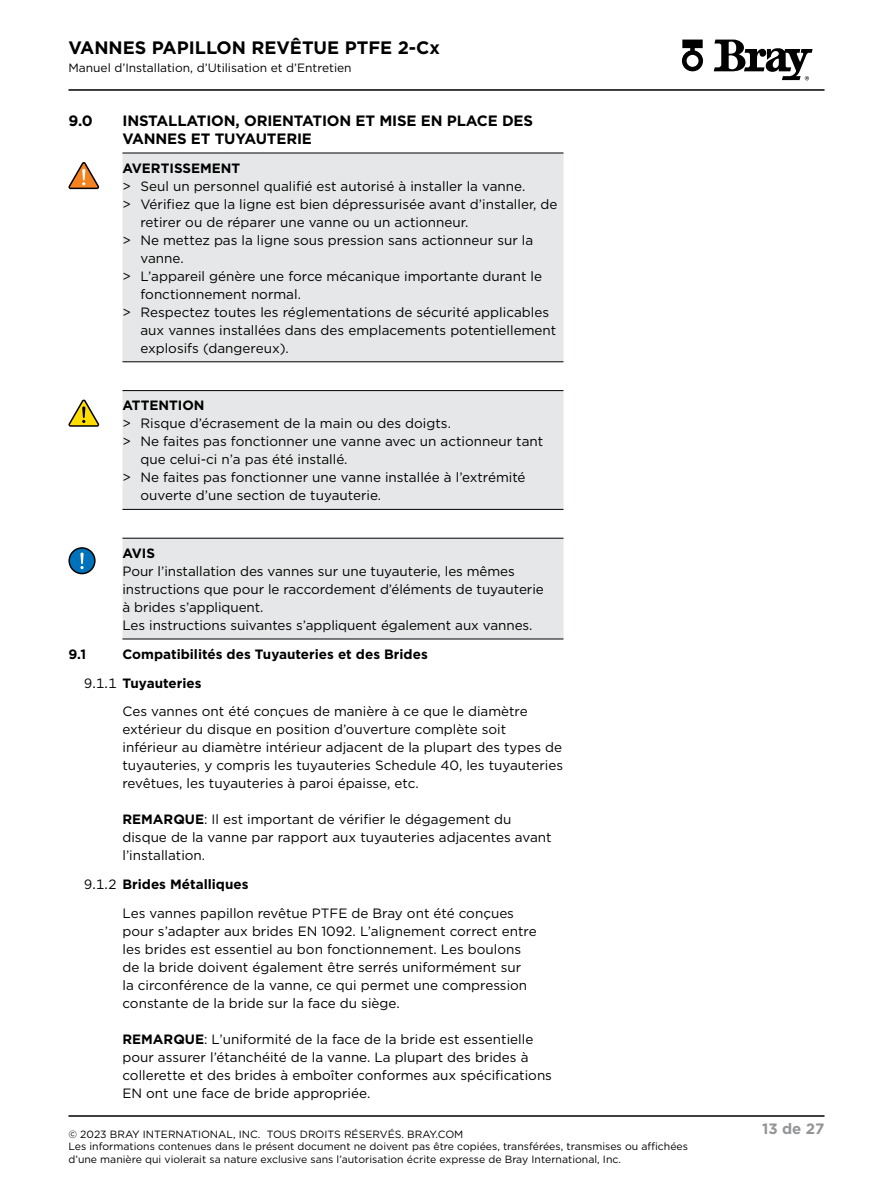
<style>
.page{position:relative;width:893px;height:1188px;background:#fff}
.page>*{position:absolute;margin:0;border:0;box-sizing:border-box;transform-origin:0 0}
.t1{font:700 18px "Gotham";color:#000}
.t2{font:700 15px/18px "Gotham";letter-spacing:-.01em;color:#000}
.t3{font:700 15px "Gotham";color:#939598}
.t4{font:13.5px/18px "Gotham";color:#000}
.t5{font:700 13.5px/28.8px "Gotham";color:#000}
.t6{font:12px "Gotham";color:#000}
.t7{font:10.5px/12.6px "Gotham";color:#000}
.s1{font-weight:400}
.s2{font-weight:700}
</style>
<div class="page">
<hr style="left:68px;top:89px;width:756px;height:2px;background:#000">
<svg style="left:714px;top:40px;width:99px;height:40px"></svg>
<svg style="left:682px;top:40px;width:21px;height:31px"></svg>
<hr style="left:68px;top:1115px;width:756px;height:2px;background:#000">
<svg style="left:122px;top:154px;width:441px;height:485px;background:#e8e9ea"></svg>
<hr style="left:122px;top:153px;width:441px;height:1px;background:#000">
<hr style="left:122px;top:361px;width:441px;height:1px;background:#000">
<hr style="left:122px;top:390px;width:441px;height:1px;background:#000">
<hr style="left:122px;top:509px;width:441px;height:1px;background:#000">
<hr style="left:122px;top:538px;width:441px;height:1px;background:#000">
<hr style="left:122px;top:639px;width:441px;height:1px;background:#000">
<svg style="left:68px;top:162px;width:31px;height:27px"></svg>
<svg style="left:68px;top:400px;width:31px;height:27px"></svg>
<div style="left:69px;top:548px;width:26px;height:26px;background:#0072bc;border-radius:50%"></div>
<div style="left:68px;top:547px;width:28px;height:27px;border:2px solid #000;border-radius:50%"></div>
<svg style="left:80px;top:553px;width:4px;height:16px"></svg>
<h1 class="t1" style="left:68px;top:36px;width:373px">VANNES PAPILLON REVÊTUE PTFE 2-Cx</h1>
<p class="t6" style="left:68px;top:60px;width:285px">Manuel d’Installation, d’Utilisation et d’Entretien</p>
<p class="t2" style="left:68px;top:112px;width:26px">9.0</p>
<p class="t2" style="left:122px;top:112px;width:412px">INSTALLATION, ORIENTATION ET MISE EN PLACE DES<br>VANNES ET TUYAUTERIE</p>
<p class="t5" style="left:122px;top:154px;width:119px">AVERTISSEMENT</p>
<p class="t4" style="left:122px;top:177px;width:404px">&gt; Seul un personnel qualifié est autorisé à installer la vanne.</p>
<p class="t4" style="left:122px;top:195px;width:437px">&gt; Vérifiez que la ligne est bien dépressurisée avant d’installer, de</p>
<p class="t4" style="left:140px;top:213px;width:329px">retirer ou de réparer une vanne ou un actionneur.</p>
<p class="t4" style="left:122px;top:231px;width:412px">&gt; Ne mettez pas la ligne sous pression sans actionneur sur la</p>
<p class="t4" style="left:140px;top:249px;width:45px">vanne.</p>
<p class="t4" style="left:122px;top:267px;width:421px">&gt; L’appareil génère une force mécanique importante durant le</p>
<p class="t4" style="left:140px;top:285px;width:162px">fonctionnement normal.</p>
<p class="t4" style="left:122px;top:303px;width:428px">&gt; Respectez toutes les réglementations de sécurité applicables</p>
<p class="t4" style="left:140px;top:321px;width:417px">aux vannes installées dans des emplacements potentiellement</p>
<p class="t4" style="left:140px;top:339px;width:150px">explosifs (dangereux).</p>
<p class="t5" style="left:122px;top:391px;width:84px">ATTENTION</p>
<p class="t4" style="left:122px;top:414px;width:330px">&gt; Risque d’écrasement de la main ou des doigts.</p>
<p class="t4" style="left:122px;top:432px;width:422px">&gt; Ne faites pas fonctionner une vanne avec un actionneur tant</p>
<p class="t4" style="left:140px;top:450px;width:209px">que celui-ci n’a pas été installé.</p>
<p class="t4" style="left:122px;top:468px;width:405px">&gt; Ne faites pas fonctionner une vanne installée à l’extrémité</p>
<p class="t4" style="left:140px;top:486px;width:242px">ouverte d’une section de tuyauterie.</p>
<p class="t5" style="left:122px;top:539px;width:34px">AVIS</p>
<p class="t4" style="left:122px;top:562px;width:423px">Pour l’installation des vannes sur une tuyauterie, les mêmes instructions que pour le raccordement d’éléments de tuyauterie à brides s’appliquent.<br>Les instructions suivantes s’appliquent également aux vannes.</p>
<p class="t5" style="left:68px;top:640px;width:19px">9.1</p>
<p class="t5" style="left:84px;top:640px;width:345px;text-indent:38px">Compatibilités des Tuyauteries et des Brides<br><span class="s1">9.1.1</span> Tuyauteries</p>
<p class="t4" style="left:122px;top:702px;width:442px">Ces vannes ont été conçues de manière à ce que le diamètre extérieur du disque en position d’ouverture complète soit inférieur au diamètre intérieur adjacent de la plupart des types de tuyauteries, y compris les tuyauteries Schedule 40, les tuyauteries revêtues, les tuyauteries à paroi épaisse, etc.</p>
<p class="t4" style="left:122px;top:810px;width:431px"><span class="s2">REMARQUE</span>: Il est important de vérifier le dégagement du disque de la vanne par rapport aux tuyauteries adjacentes avant l’installation.</p>
<p class="t4" style="left:122px;top:870px;width:393px;line-height:28.8px;text-indent:-38px">9.1.2 <span class="s2">Brides Métalliques<br></span>Les vannes papillon revêtue PTFE de Bray ont été conçues</p>
<p class="t4" style="left:122px;top:922px;width:416px">pour s’adapter aux brides EN 1092. L’alignement correct entre les brides est essentiel au bon fonctionnement. Les boulons de la bride doivent également être serrés uniformément sur<br>la circonférence de la vanne, ce qui permet une compression constante de la bride sur la face du siège.</p>
<p class="t4" style="left:122px;top:1030px;width:431px"><span class="s2">REMARQUE</span>: L’uniformité de la face de la bride est essentielle pour assurer l’étanchéité de la vanne. La plupart des brides à collerette et des brides à emboîter conformes aux spécifications EN ont une face de bride appropriée.</p>
<p class="t7" style="left:68px;top:1127px;width:621px">© 2023 BRAY INTERNATIONAL, INC. TOUS DROITS RÉSERVÉS. BRAY.COM<br>Les informations contenues dans le présent document ne doivent pas être copiées, transférées, transmises ou affichées d’une manière qui violerait sa nature exclusive sans l’autorisation écrite expresse de Bray International, Inc.</p>
<p class="t3" style="left:762px;top:1119px;width:64px">13 de 27</p>
</div>
